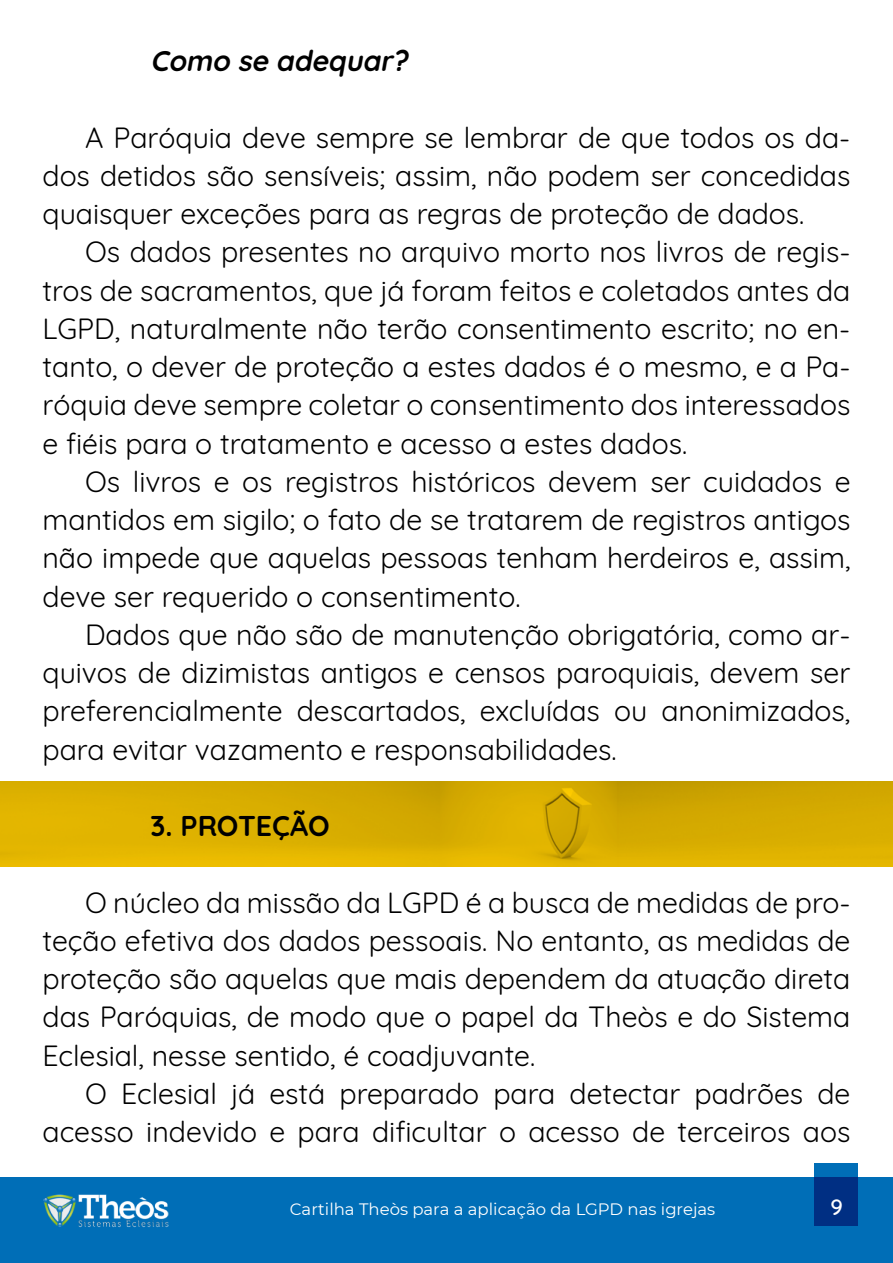
<style>
.page{position:relative;width:893px;height:1263px;background:#fff}
.page>*{position:absolute;margin:0;border:0;box-sizing:border-box;transform-origin:0 0}
.t1{font:28.5px/38.2px "Quicksand";color:#000;text-align:justify}
.t2{font:italic 700 28.5px "Quicksand";color:#000}
.t3{font:700 28.5px "Quicksand";color:#000}
.t4{font:500 22.5px "Quicksand";color:#fff}
.t5{font:16.5px "Montserrat";color:#fff}
</style>
<div class="page">
<img style="left:0;top:782px;width:617px;height:85px">
<img style="left:617px;top:782px;width:276px;height:85px">
<div style="left:0;top:1178px;width:893px;height:85px;background:#006eb7"></div>
<img style="left:43px;top:1194px;width:126px;height:34px">
<svg style="left:814px;top:1163px;width:44px;height:63px;background:#003d8e"></svg>
<p class="t2" style="left:151px;top:37px;width:266px">Como se adequar?</p>
<p class="t1" style="left:43px;top:115px;width:809px;text-indent:43px">A Paróquia deve sempre se lembrar de que todos os da&shy;dos detidos são sensíveis; assim, não podem ser concedidas quaisquer exceções para as regras de proteção de dados.</p>
<p class="t1" style="left:43px;top:230px;width:809px;text-indent:43px">Os dados presentes no arquivo morto nos livros de regis&shy;tros de sacramentos, que já foram feitos e coletados antes da LGPD, naturalmente não terão consentimento escrito; no en&shy;tanto, o dever de proteção a estes dados é o mesmo, e a Pa&shy;róquia deve sempre coletar o consentimento dos interessados e fiéis para o tratamento e acesso a estes dados.</p>
<p class="t1" style="left:43px;top:460px;width:809px;text-indent:43px">Os livros e os registros históricos devem ser cuidados e mantidos em sigilo; o fato de se tratarem de registros antigos não impede que aquelas pessoas tenham herdeiros e, assim, deve ser requerido o consentimento.</p>
<p class="t1" style="left:43px;top:613px;width:809px;text-indent:43px">Dados que não são de manutenção obrigatória, como ar&shy;quivos de dizimistas antigos e censos paroquiais, devem ser preferencialmente descartados, excluídas ou anonimizados, para evitar vazamento e responsabilidades.</p>
<p class="t3" style="left:151px;top:802px;width:181px">3. PROTEÇÃO</p>
<p class="t1" style="left:43px;top:880px;width:809px;text-indent:43px">O núcleo da missão da LGPD é a busca de medidas de pro&shy;teção efetiva dos dados pessoais. No entanto, as medidas de proteção são aquelas que mais dependem da atuação direta das Paróquias, de modo que o papel da Theòs e do Sistema Eclesial, nesse sentido, é coadjuvante.</p>
<p class="t1" style="left:43px;top:1072px;width:809px;text-align:right">O Eclesial já está preparado para detectar padrões de acesso indevido e para dificultar o acesso de terceiros aos</p>
<p class="t5" style="left:290px;top:1198px;width:427px">Cartilha Theòs para a aplicação da LGPD nas igrejas</p>
<p class="t4" style="left:830px;top:1189px;width:14px">9</p>
</div>
